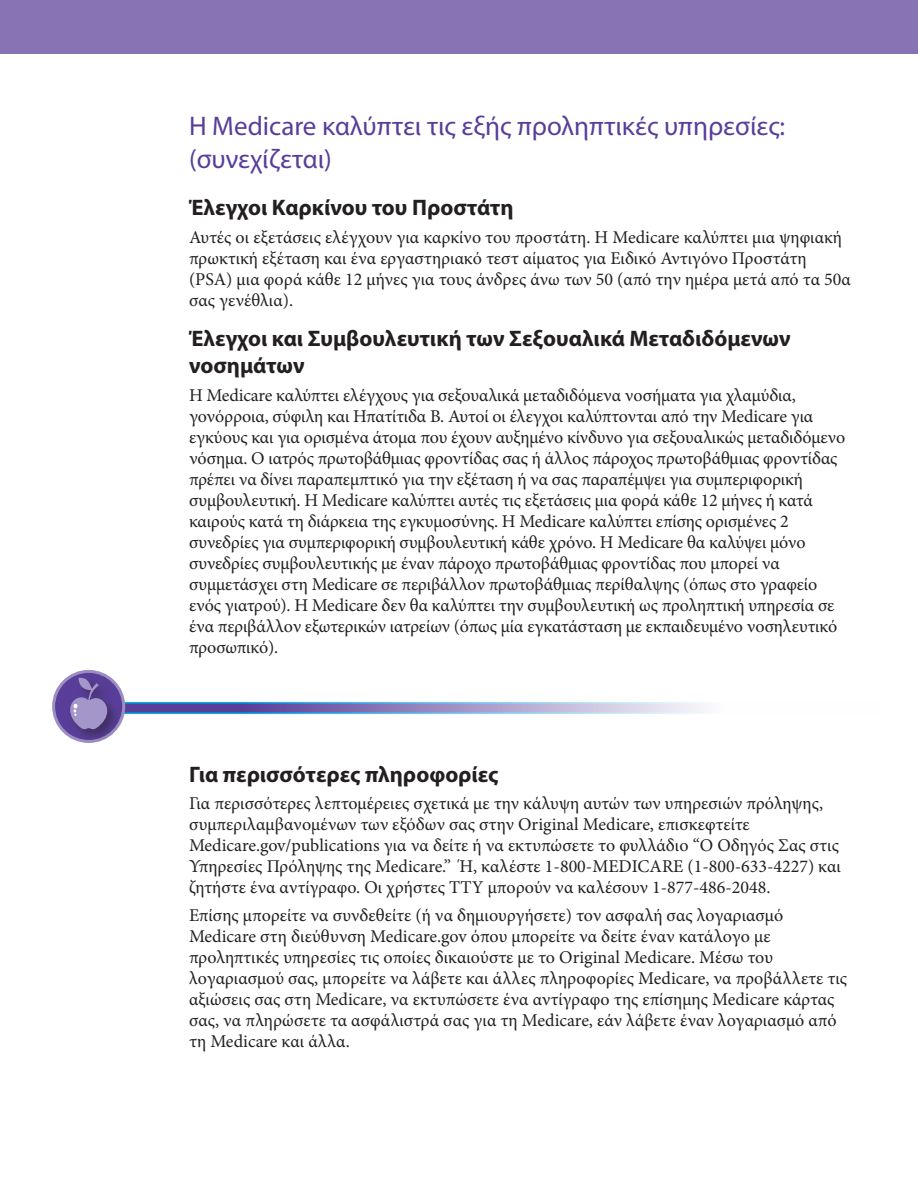
<style>
.page{position:relative;width:918px;height:1188px;background:#fff}
.page>*{position:absolute;margin:0;border:0;box-sizing:border-box;transform-origin:0 0}
.PS_Heading_1a_cont{font:27px/32.4px "Myriad Pro";color:#593e99}
.PS_Heading_2{font:700 22.5px/27px "Myriad Pro";color:#231f20}
.PS_text{font:18px/21px "Minion Pro";letter-spacing:-.005em;color:#231f20}
</style>
<div class="page">
<div style="left:0;top:0;width:918px;height:54px;background:#8674b5"></div>
<svg style="left:124px;top:702px;width:584px;height:12px;background:#8a97cc"></svg>
<svg style="left:54px;top:671px;width:70px;height:70px"></svg>
<div style="left:52px;top:670px;width:73px;height:73px;border:3px solid #9c8dc3;border-radius:50%"></div>
<div style="left:68px;top:676px;width:53px;height:67px;background:#231f20;opacity:.45"></div>
<svg style="left:70px;top:678px;width:37px;height:51px;background:#826faf"></svg>
<p class="PS_Heading_1a_cont" style="left:189px;top:110px;width:598px">Η Medicare καλύπτει τις εξής προληπτικές υπηρεσίες: (συνεχίζεται)</p>
<h2 class="PS_Heading_2" style="left:189px;top:193px;width:326px">Έλεγχοι Καρκίνου του Προστάτη</h2>
<p class="PS_text" style="left:189px;top:227px;width:663px">Αυτές οι εξετάσεις ελέγχουν για καρκίνο του προστάτη. Η Medicare καλύπτει μια ψηφιακή πρωκτική εξέταση και ένα εργαστηριακό τεστ αίματος για Ειδικό Αντιγόνο Προστάτη (PSA) μια φορά κάθε 12 μήνες για τους άνδρες άνω των 50 (από την ημέρα μετά από τα 50α σας γενέθλια).</p>
<h2 class="PS_Heading_2" style="left:189px;top:324px;width:603px">Έλεγχοι και Συμβουλευτική των Σεξουαλικά Μεταδιδόμενων νοσημάτων</h2>
<p class="PS_text" style="left:189px;top:385px;width:658px">Η Medicare καλύπτει ελέγχους για σεξουαλικά μεταδιδόμενα νοσήματα για χλαμύδια, γονόρροια, σύφιλη και Ηπατίτιδα Β. Αυτοί οι έλεγχοι καλύπτονται από την Medicare για εγκύους και για ορισμένα άτομα που έχουν αυξημένο κίνδυνο για σεξουαλικώς μεταδιδόμενο νόσημα. Ο ιατρός πρωτοβάθμιας φροντίδας σας ή άλλος πάροχος πρωτοβάθμιας φροντίδας πρέπει να δίνει παραπεμπτικό για την εξέταση ή να σας παραπέμψει για συμπεριφορική συμβουλευτική. H Medicare καλύπτει αυτές τις εξετάσεις μια φορά κάθε 12 μήνες ή κατά καιρούς κατά τη διάρκεια της εγκυμοσύνης. Η Medicare καλύπτει επίσης ορισμένες 2 συνεδρίες για συμπεριφορική συμβουλευτική κάθε χρόνο. H Medicare θα καλύψει μόνο συνεδρίες συμβουλευτικής με έναν πάροχο πρωτοβάθμιας φροντίδας που μπορεί να συμμετάσχει στη Medicare σε περιβάλλον πρωτοβάθμιας περίθαλψης (όπως στο γραφείο ενός γιατρού). Η Medicare δεν θα καλύπτει την συμβουλευτική ως προληπτική υπηρεσία σε ένα περιβάλλον εξωτερικών ιατρείων (όπως μία εγκατάσταση με εκπαιδευμένο νοσηλευτικό προσωπικό).</p>
<h2 class="PS_Heading_2" style="left:189px;top:760px;width:311px">Για περισσότερες πληροφορίες</h2>
<p class="PS_text" style="left:189px;top:793px;width:653px">Για περισσότερες λεπτομέρειες σχετικά με την κάλυψη αυτών των υπηρεσιών πρόληψης, συμπεριλαμβανομένων των εξόδων σας στην Original Medicare, επισκεφτείτε Medicare.gov/publications για να δείτε ή να εκτυπώσετε το φυλλάδιο “Ο Οδηγός Σας στις Υπηρεσίες Πρόληψης της Medicare.” Ή, καλέστε 1-800-MEDICARE (1-800-633-4227) και ζητήστε ένα αντίγραφο. Οι χρήστες TTY μπορούν να καλέσουν 1-877-486-2048.</p>
<p class="PS_text" style="left:189px;top:905px;width:660px">Επίσης μπορείτε να συνδεθείτε (ή να δημιουργήσετε) τον ασφαλή σας λογαριασμό Medicare στη διεύθυνση Medicare.gov όπου μπορείτε να δείτε έναν κατάλογο με προληπτικές υπηρεσίες τις οποίες δικαιούστε με το Original Medicare. Μέσω του λογαριασμού σας, μπορείτε να λάβετε και άλλες πληροφορίες Medicare, να προβάλλετε τις αξιώσεις σας στη Medicare, να εκτυπώσετε ένα αντίγραφο της επίσημης Medicare κάρτας σας, να πληρώσετε τα ασφάλιστρά σας για τη Medicare, εάν λάβετε έναν λογαριασμό από τη Medicare και άλλα.</p>
</div>
